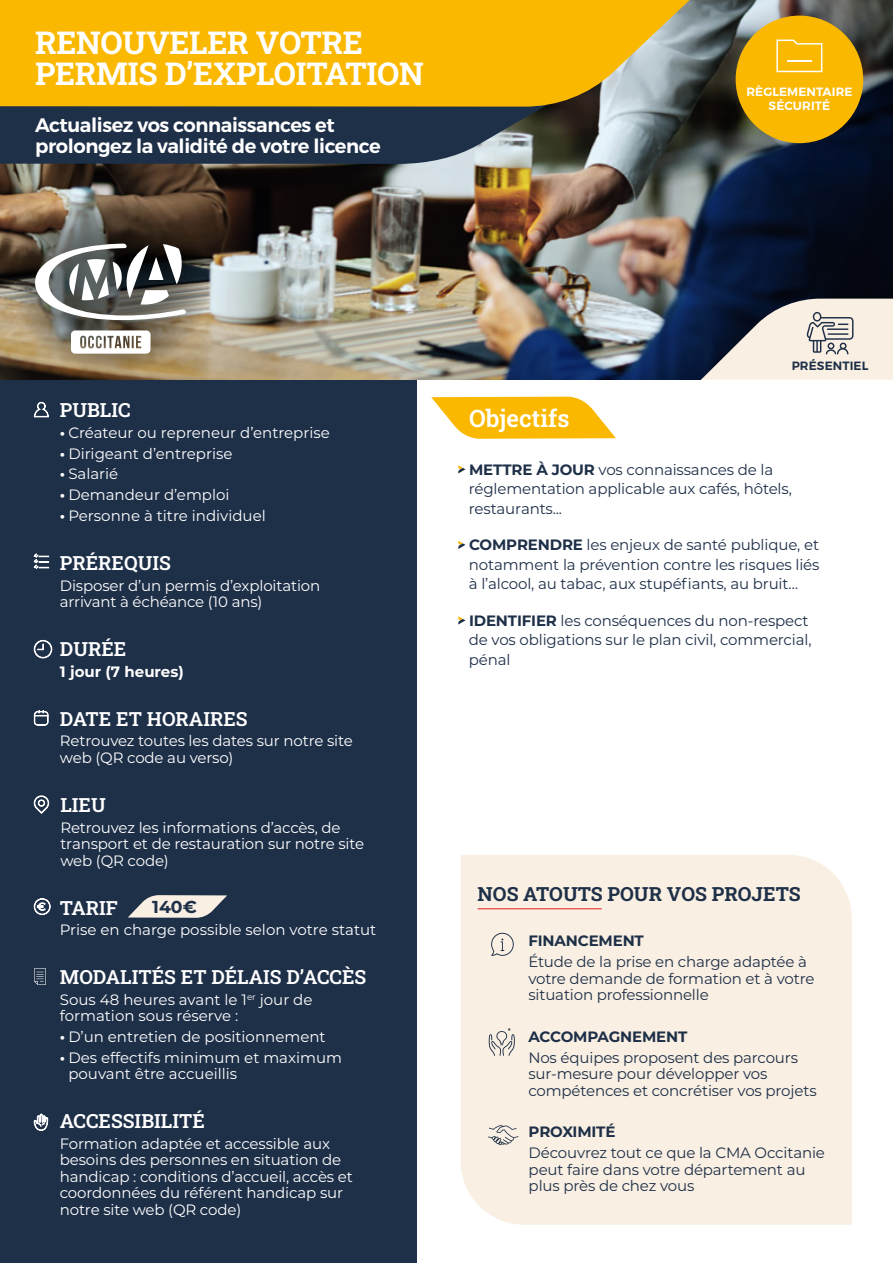
<style>
.page{position:relative;width:893px;height:1263px;background:#fff}
.page>*{position:absolute;margin:0;border:0;box-sizing:border-box;transform-origin:0 0}
.t1{font:31.5px/31.5px "Roboto Slab";letter-spacing:-.01em;color:#fff}
.t2{font:24px "Roboto Slab";color:#fff}
.t3{font:19.5px "Roboto Slab";color:#fff}
.t4{font:600 19.5px/21px "Montserrat";letter-spacing:-.02em;color:#fff}
.t5{font:19.5px "Roboto Slab";color:#1e2f48}
.t6{font:700 17.25px "Montserrat";color:#1e2f48}
.t7{font:15px/16.5px "Montserrat";letter-spacing:-.01em;color:#fff}
.t8{font:15px/19.5px "Montserrat";letter-spacing:-.01em;color:#1e2f48}
.t9{font:700 15px "Montserrat";letter-spacing:-.01em;color:#1e2f48}
.t10{font:700 15px "Montserrat";color:#fff}
.t11{font:600 12px/14.4px "Montserrat";letter-spacing:.01em;color:#fff;text-align:center}
.t12{font:600 12px "Montserrat";letter-spacing:.01em;color:#1e2f48}
.s1{font-weight:700}
</style>
<div class="page">
<div style="left:0;top:377px;width:417px;height:886px;background:#1e2f48"></div>
<svg style="left:34px;top:553px;width:15px;height:16px"></svg>
<svg style="left:34px;top:402px;width:15px;height:16px"></svg>
<svg style="left:34px;top:1113px;width:14px;height:18px"></svg>
<svg style="left:34px;top:795px;width:15px;height:19px"></svg>
<svg style="left:34px;top:640px;width:18px;height:18px"></svg>
<svg style="left:34px;top:710px;width:14px;height:16px"></svg>
<svg style="left:34px;top:898px;width:17px;height:17px"></svg>
<svg style="left:128px;top:895px;width:99px;height:23px"></svg>
<svg style="left:34px;top:968px;width:12px;height:17px"></svg>
<img style="left:0;top:0;width:893px;height:380px">
<svg style="left:458px;top:465px;width:7px;height:8px"></svg>
<svg style="left:458px;top:541px;width:7px;height:8px"></svg>
<svg style="left:458px;top:616px;width:7px;height:8px"></svg>
<div style="left:461px;top:855px;width:391px;height:370px;background:#f9efe2"></div>
<hr style="left:478px;top:908px;width:124px;height:1px;background:#e84242">
<svg style="left:488px;top:1125px;width:31px;height:20px"></svg>
<svg style="left:489px;top:1028px;width:26px;height:28px"></svg>
<svg style="left:491px;top:933px;width:23px;height:23px"></svg>
<svg style="left:0;top:107px;width:548px;height:57px;background:#2a3a50"></svg>
<svg style="left:0;top:0;width:691px;height:107px;background:#f1b50f"></svg>
<svg style="left:13px;top:195px;width:195px;height:178px;background:#6e6251"></svg>
<svg style="left:71px;top:330px;width:80px;height:24px"></svg>
<svg style="left:35px;top:244px;width:151px;height:76px"></svg>
<svg style="left:694px;top:0;width:199px;height:184px;background:#77652c"></svg>
<hr style="left:787px;top:60px;width:25px;height:2px;background:#fff">
<svg style="left:701px;top:298px;width:192px;height:82px;background:#b9b6b4"></svg>
<svg style="left:431px;top:396px;width:185px;height:43px"></svg>
<h1 class="t1" style="left:35px;top:26px;width:390px">RENOUVELER VOTRE<br>PERMIS D’EXPLOITATION</h1>
<h3 class="t4" style="left:35px;top:115px;width:347px">Actualisez vos connaissances et prolongez la validité de votre licence</h3>
<p class="t11" style="left:746px;top:85px;width:108px">RÈGLEMENTAIRE<br>SÉCURITÉ</p>
<h3 class="t3" style="left:60px;top:397px;width:72px">PUBLIC</h3>
<p class="t7" style="left:60px;top:424px;width:271px"><span class="s1">•</span> Créateur ou repreneur d’entreprise</p>
<p class="t7" style="left:60px;top:444px;width:174px"><span class="s1">•</span> Dirigeant d’entreprise</p>
<p class="t7" style="left:60px;top:465px;width:60px"><span class="s1">•</span> Salarié</p>
<p class="t7" style="left:60px;top:486px;width:171px"><span class="s1">•</span> Demandeur d’emploi</p>
<p class="t7" style="left:60px;top:507px;width:207px"><span class="s1">•</span> Personne à titre individuel</p>
<h3 class="t3" style="left:60px;top:549px;width:113px">PRÉREQUIS</h3>
<p class="t7" style="left:60px;top:576px;width:262px">Disposer d’un permis d’exploitation arrivant à échéance (10 ans)</p>
<h3 class="t3" style="left:60px;top:635px;width:68px">DURÉE</h3>
<p class="t10" style="left:60px;top:660px;width:125px">1 jour (7 heures)</p>
<h3 class="t3" style="left:60px;top:705px;width:189px">DATE ET HORAIRES</h3>
<p class="t7" style="left:60px;top:732px;width:294px">Retrouvez toutes les dates sur notre site web (QR code au verso)</p>
<h3 class="t3" style="left:60px;top:791px;width:47px">LIEU</h3>
<p class="t7" style="left:60px;top:818px;width:305px">Retrouvez les informations d’accès, de transport et de restauration sur notre site web (QR code)</p>
<h3 class="t3" style="left:60px;top:894px;width:59px">TARIF</h3>
<p class="t7" style="left:60px;top:921px;width:318px">Prise en charge possible selon votre statut</p>
<p class="t6" style="left:152px;top:894px;width:46px">140€</p>
<h3 class="t3" style="left:60px;top:963px;width:308px">MODALITÉS ET DÉLAIS D’ACCÈS</h3>
<p class="t7" style="left:60px;top:991px;width:254px">Sous 48 heures avant le 1<sup>er</sup> jour de formation sous réserve :</p>
<p class="t7" style="left:60px;top:1028px;width:267px"><span class="s1">•</span> D’un entretien de positionnement</p>
<p class="t7" style="left:68px;top:1049px;width:275px;text-indent:-9px"><span class="s1">•</span> Des effectifs minimum et maximum pouvant être accueillis</p>
<h3 class="t3" style="left:60px;top:1108px;width:147px">ACCESSIBILITÉ</h3>
<p class="t7" style="left:60px;top:1135px;width:295px">Formation adaptée et accessible aux besoins des personnes en situation de handicap : conditions d’accueil, accès et coordonnées du référent handicap sur notre site web (QR code)</p>
<h2 class="t2" style="left:469px;top:401px;width:102px">Objectifs</h2>
<p class="t12" style="left:792px;top:359px;width:78px">PRÉSENTIEL</p>
<p class="t8" style="left:469px;top:459px;width:324px"><span class="s1">METTRE À JOUR</span> vos connaissances de la réglementation applicable aux cafés, hôtels, restaurants...</p>
<p class="t8" style="left:469px;top:534px;width:352px;text-align:justify"><span class="s1">COMPRENDRE</span> les enjeux de santé publique, et notamment la prévention contre les risques liés à l’alcool, au tabac, aux stupéfiants, au bruit…</p>
<p class="t8" style="left:469px;top:610px;width:344px"><span class="s1">IDENTIFIER</span> les conséquences du non-respect de vos obligations sur le plan civil, commercial, pénal</p>
<h3 class="t5" style="left:478px;top:880px;width:325px">NOS ATOUTS POUR VOS PROJETS</h3>
<p class="t9" style="left:528px;top:930px;width:117px">FINANCEMENT</p>
<p class="t8" style="left:528px;top:953px;width:288px;line-height:16.5px">Étude de la prise en charge adaptée à votre demande de formation et à votre situation professionnelle</p>
<p class="t9" style="left:528px;top:1026px;width:161px">ACCOMPAGNEMENT</p>
<p class="t8" style="left:528px;top:1048px;width:290px;line-height:16.5px">Nos équipes proposent des parcours sur-mesure pour développer vos compétences et concrétiser vos projets</p>
<p class="t9" style="left:529px;top:1121px;width:88px">PROXIMITÉ</p>
<p class="t8" style="left:529px;top:1144px;width:298px;line-height:16.5px">Découvrez tout ce que la CMA Occitanie peut faire dans votre département au plus près de chez vous</p>
</div>
